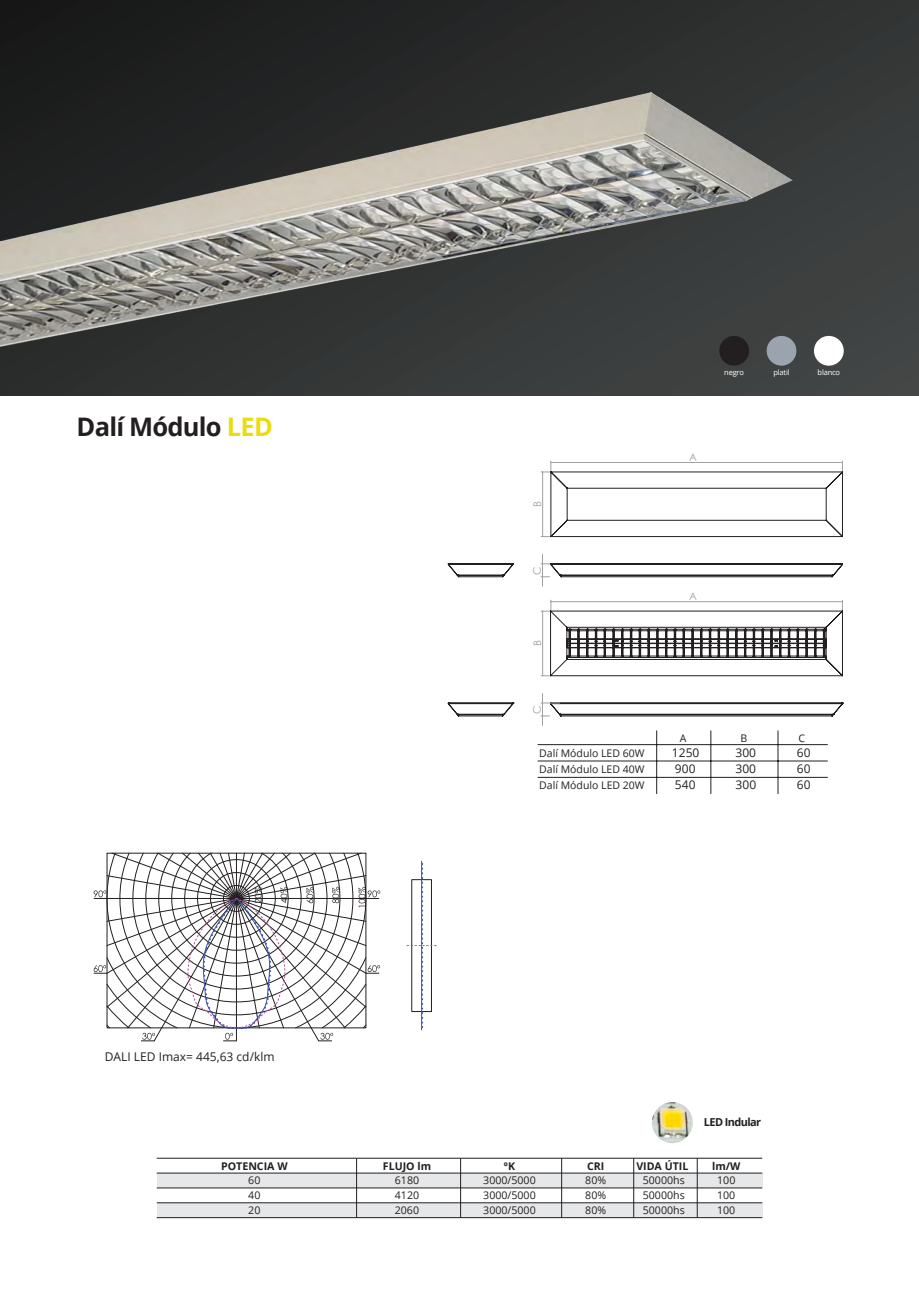
<style>
.page{position:relative;width:919px;height:1289px;background:#fff}
.page>*{position:absolute;margin:0;border:0;box-sizing:border-box;transform-origin:0 0}
.t1{font:700 25.5px "Open Sans";letter-spacing:-.03em;color:#231f20}
.t2{font:12px "Open Sans";color:#231f20}
.t3{font:700 10.95px "Open Sans";letter-spacing:-.055em;color:#231f20}
.t4{font:10.65px/14.9px "Open Sans";color:#231f20}
.t5{font:700 10.65px "Open Sans";color:#231f20}
.t6{font:10.5px "Open Sans";color:#231f20}
.t7{font:10.5px "Century Gothic";color:#a0a1a5}
.t8{font:7.5px "Open Sans";letter-spacing:-.025em;color:#fff}
.s1{color:#eddb11}
</style>
<div class="page">
<svg style="left:407px;top:861px;width:29px;height:168px"></svg>
<svg style="left:94px;top:852px;width:286px;height:189px"></svg>
<svg style="left:0;top:0;width:918px;height:395px;background:#2f3131"></svg>
<img style="left:0;top:49px;width:807px;height:337px">
<div style="left:719px;top:336px;width:30px;height:29px;background:#231f20;border-radius:50%"></div>
<div style="left:766px;top:336px;width:30px;height:29px;background:#9ba3ae;border-radius:50%"></div>
<div style="left:813px;top:336px;width:30px;height:29px;background:#fff;border-radius:50%"></div>
<svg style="left:157px;top:1173px;width:605px;height:14px;background:#dddee0"></svg>
<svg style="left:157px;top:1203px;width:605px;height:14px;background:#e1e2e4"></svg>
<hr style="left:157px;top:1157px;width:605px;height:1px;background:#231f20">
<hr style="left:696px;top:1158px;width:1px;height:59px;background:#231f20">
<hr style="left:633px;top:1158px;width:1px;height:59px;background:#231f20">
<hr style="left:561px;top:1158px;width:1px;height:59px;background:#231f20">
<hr style="left:460px;top:1158px;width:1px;height:59px;background:#231f20">
<hr style="left:356px;top:1158px;width:1px;height:59px;background:#231f20">
<hr style="left:157px;top:1172px;width:605px;height:1px;background:#231f20">
<hr style="left:157px;top:1187px;width:605px;height:1px;background:#231f20">
<hr style="left:157px;top:1202px;width:605px;height:1px;background:#231f20">
<hr style="left:157px;top:1217px;width:605px;height:1px;background:#231f20">
<img style="left:651px;top:1102px;width:41px;height:41px;border-radius:20px">
<svg style="left:541px;top:554px;width:302px;height:32px"></svg>
<svg style="left:447px;top:563px;width:66px;height:14px"></svg>
<svg style="left:541px;top:461px;width:302px;height:76px"></svg>
<svg style="left:447px;top:702px;width:66px;height:14px"></svg>
<svg style="left:541px;top:693px;width:302px;height:32px"></svg>
<svg style="left:541px;top:600px;width:302px;height:76px"></svg>
<hr style="left:542px;top:611px;width:1px;height:64px;background:#a0a1a5">
<hr style="left:656px;top:730px;width:1px;height:63px;background:#231f20">
<hr style="left:710px;top:730px;width:1px;height:63px;background:#231f20">
<hr style="left:777px;top:730px;width:1px;height:63px;background:#231f20">
<hr style="left:538px;top:744px;width:289px;height:1px;background:#231f20">
<hr style="left:538px;top:760px;width:289px;height:1px;background:#231f20">
<hr style="left:538px;top:777px;width:289px;height:1px;background:#231f20">
<h1 class="t1" style="left:77px;top:409px;width:198px">Dalí Módulo <span class="s1">LED</span></h1>
<p class="t2" style="left:105px;top:1048px;width:171px">DALI LED Imax= 445,63 cd/klm</p>
<p class="t7" style="left:530px;top:507px;width:8px;rotate:-90deg">B</p>
<p class="t7" style="left:530px;top:575px;width:10px;rotate:-90deg">C</p>
<p class="t7" style="left:530px;top:646px;width:8px;rotate:-90deg">B</p>
<p class="t7" style="left:530px;top:714px;width:10px;rotate:-90deg">C</p>
<p class="t8" style="left:724px;top:367px;width:21px">negro</p>
<p class="t8" style="left:773px;top:367px;width:18px">platil</p>
<p class="t8" style="left:817px;top:367px;width:24px">blanco</p>
<p class="t7" style="left:689px;top:450px;width:9px">A</p>
<p class="t7" style="left:689px;top:589px;width:9px">A</p>
<p class="t6" style="left:679px;top:730px;width:8px">A</p>
<p class="t6" style="left:740px;top:730px;width:8px">B</p>
<p class="t6" style="left:798px;top:730px;width:8px">C</p>
<p class="t6" style="left:539px;top:745px;width:107px">Dalí Módulo LED 60W</p>
<p class="t2" style="left:672px;top:744px;width:29px">1250</p>
<p class="t2" style="left:735px;top:744px;width:22px">300</p>
<p class="t2" style="left:796px;top:744px;width:15px">60</p>
<p class="t6" style="left:539px;top:762px;width:107px">Dalí Módulo LED 40W</p>
<p class="t2" style="left:675px;top:760px;width:22px">900</p>
<p class="t2" style="left:735px;top:760px;width:22px">300</p>
<p class="t2" style="left:796px;top:760px;width:15px">60</p>
<p class="t6" style="left:539px;top:778px;width:107px">Dalí Módulo LED 20W</p>
<p class="t2" style="left:675px;top:776px;width:22px">540</p>
<p class="t2" style="left:735px;top:776px;width:22px">300</p>
<p class="t2" style="left:796px;top:776px;width:15px">60</p>
<p class="t3" style="left:704px;top:1114px;width:59px">LED Indular</p>
<p class="t5" style="left:221px;top:1158px;width:68px">POTENCIA W</p>
<p class="t5" style="left:383px;top:1158px;width:50px">FLUJO lm</p>
<p class="t5" style="left:504px;top:1158px;width:13px">ºK</p>
<p class="t5" style="left:587px;top:1158px;width:19px">CRI</p>
<p class="t5" style="left:636px;top:1158px;width:54px">VIDA ÚTIL</p>
<p class="t5" style="left:712px;top:1158px;width:30px">lm/W</p>
<p class="t4" style="left:248px;top:1172px;width:14px">60</p>
<p class="t4" style="left:395px;top:1172px;width:26px">6180</p>
<p class="t4" style="left:483px;top:1172px;width:54px">3000/5000</p>
<p class="t4" style="left:585px;top:1172px;width:22px">80%</p>
<p class="t4" style="left:642px;top:1172px;width:43px">50000hs</p>
<p class="t4" style="left:717px;top:1172px;width:20px">100</p>
<p class="t4" style="left:248px;top:1187px;width:14px">40</p>
<p class="t4" style="left:395px;top:1187px;width:26px">4120</p>
<p class="t4" style="left:483px;top:1187px;width:54px">3000/5000<br>3000/5000</p>
<p class="t4" style="left:585px;top:1187px;width:22px">80%</p>
<p class="t4" style="left:642px;top:1187px;width:43px">50000hs</p>
<p class="t4" style="left:717px;top:1187px;width:20px">100</p>
<p class="t4" style="left:248px;top:1202px;width:14px">20</p>
<p class="t4" style="left:395px;top:1202px;width:26px">2060</p>
<p class="t4" style="left:585px;top:1202px;width:22px">80%</p>
<p class="t4" style="left:642px;top:1202px;width:43px">50000hs</p>
<p class="t4" style="left:717px;top:1202px;width:20px">100</p>
</div>
